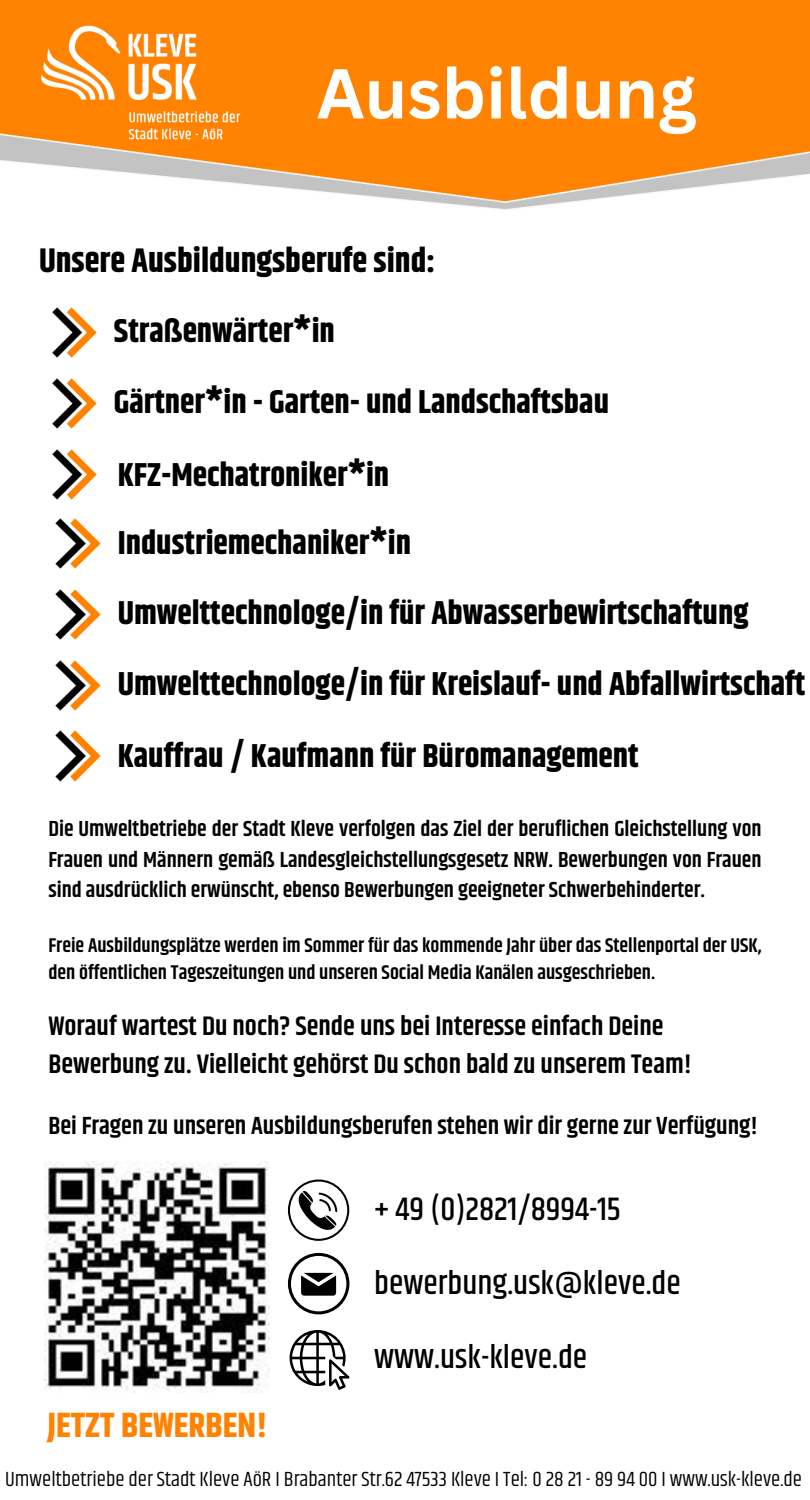
<style>
.page{position:relative;width:810px;height:1500px;background:#fff}
.page>*{position:absolute;margin:0;border:0;box-sizing:border-box;transform-origin:0 0}
.t1{font:700 68.9px "Canva Sans";color:#fff}
.t2{font:700 35px "Khand";color:#ff8201}
.t3{font:700 34px "Khand";color:#000}
.t4{font:700 33px "Khand";color:#000}
.t5{font:500 33px "Khand";color:#000}
.t6{font:600 27px/37.5px "Khand";color:#000}
.t7{font:600 25px "Khand";color:#000}
.t8{font:600 22px/30.8px "Khand";color:#000;text-align:justify}
.t9{font:21px "Khand";color:#000}
.t10{font:600 20px/27.8px "Khand";color:#000}
</style>
<div class="page">
<img style="left:44px;top:1162px;width:226px;height:231px">
<img style="left:0;top:121px;width:810px;height:89px">
<div style="left:0;top:0;width:810px;height:121px;background:#ff8201"></div>
<div style="left:140px;top:114px;width:243px;height:38px;background:#ff8201"></div>
<img style="left:35px;top:25px;width:206px;height:119px">
<img style="left:52px;top:307px;width:45px;height:51px">
<img style="left:52px;top:378px;width:45px;height:51px">
<img style="left:52px;top:449px;width:45px;height:51px">
<svg style="left:288px;top:1180px;width:61px;height:61px"></svg>
<svg style="left:288px;top:1253px;width:61px;height:61px"></svg>
<svg style="left:290px;top:1330px;width:60px;height:60px"></svg>
<img style="left:55px;top:518px;width:46px;height:51px">
<img style="left:55px;top:589px;width:46px;height:51px">
<img style="left:55px;top:660px;width:46px;height:51px">
<img style="left:55px;top:730px;width:46px;height:52px">
<p class="t1" style="left:317px;top:45px;width:382px">Ausbildung</p>
<h3 class="t3" style="left:39px;top:236px;width:398px">Unsere Ausbildungsberufe sind:</h3>
<p class="t4" style="left:114px;top:308px;width:223px">Straßenwärter*in</p>
<p class="t4" style="left:114px;top:379px;width:497px">Gärtner*in - Garten- und Landschaftsbau</p>
<h4 class="t4" style="left:118px;top:451px;width:273px">KFZ-Mechatroniker*in</h4>
<h3 class="t4" style="left:118px;top:519px;width:295px">Industriemechaniker*in</h3>
<h3 class="t4" style="left:118px;top:589px;width:632px">Umwelttechnologe/in für Abwasserbewirtschaftung</h3>
<p class="t4" style="left:118px;top:660px;width:689px">Umwelttechnologe/in für Kreislauf- und Abfallwirtschaft</p>
<p class="t4" style="left:118px;top:733px;width:522px">Kauffrau / Kaufmann für Büromanagement</p>
<h3 class="t8" style="left:48px;top:814px;width:715px">Die Umweltbetriebe der Stadt Kleve verfolgen das Ziel der beruflichen Gleichstellung von Frauen und Männern gemäß Landesgleichstellungsgesetz NRW. Bewerbungen von Frauen sind ausdrücklich erwünscht, ebenso Bewerbungen geeigneter Schwerbehinderter.</h3>
<h3 class="t10" style="left:48px;top:932px;width:715px">Freie Ausbildungsplätze werden im Sommer für das kommende Jahr über das Stellenportal der USK, den öffentlichen Tageszeitungen und unseren Social Media Kanälen ausgeschrieben.</h3>
<p class="t6" style="left:48px;top:1009px;width:645px">Worauf wartest Du noch? Sende uns bei Interesse einfach Deine<br>Bewerbung zu. Vielleicht gehörst Du schon bald zu unserem Team!</p>
<h3 class="t7" style="left:48px;top:1108px;width:711px">Bei Fragen zu unseren Ausbildungsberufen stehen wir dir gerne zur Verfügung!</h3>
<h3 class="t5" style="left:374px;top:1185px;width:248px">+ 49 (0)2821/8994-15</h3>
<p class="t5" style="left:374px;top:1259px;width:308px">bewerbung.usk@kleve.de</p>
<p class="t2" style="left:48px;top:1400px;width:222px">JETZT BEWERBEN!</p>
<h3 class="t5" style="left:374px;top:1334px;width:214px">www.usk-kleve.de</h3>
<h5 class="t9" style="left:5px;top:1464px;width:798px">Umweltbetriebe der Stadt Kleve AöR I Brabanter Str.62 47533 Kleve I Tel: 0 28 21 - 89 94 00 I www.usk-kleve.de</h5>
</div>
